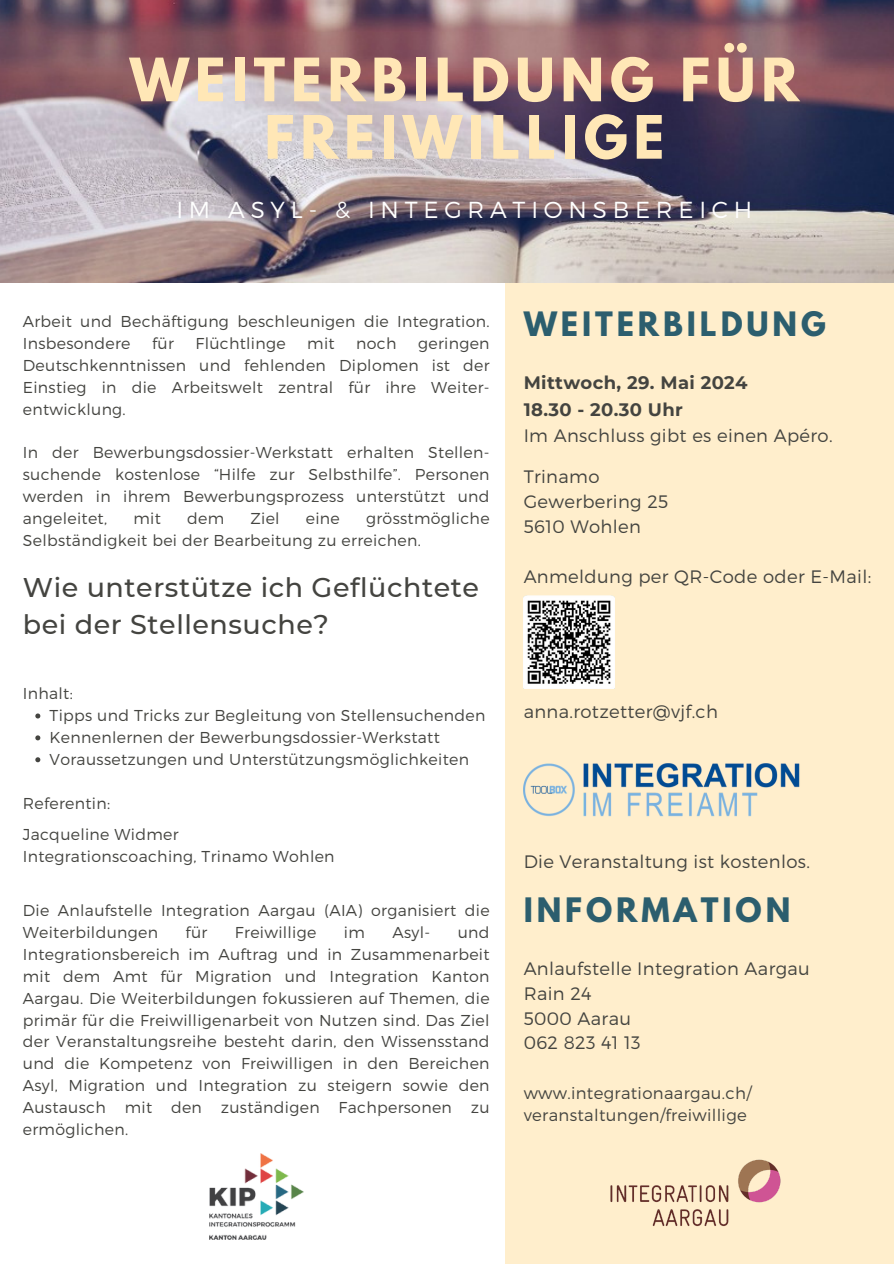
<style>
.page{position:relative;width:894px;height:1264px;background:#fff}
.page>*{position:absolute;margin:0;border:0;box-sizing:border-box;transform-origin:0 0}
.t1{font:700 52.95px/57.3px "League Spartan";letter-spacing:.11em;color:#ffe7b6;text-align:center}
.t2{font:700 29.85px "League Spartan";letter-spacing:.13em;color:#2c5e6e}
.t3{font:500 27px/37.2px "Montserrat";letter-spacing:.02em;color:#444440}
.t4{font:300 23.1px "Montserrat";letter-spacing:.25em;color:#fff}
.t5{font:300 18px/24.8px "Montserrat";letter-spacing:.02em;color:#444440}
.t6{font:700 18px/26.2px "Montserrat";letter-spacing:.02em;color:#444440}
.t7{font:300 16.5px/22.5px "Montserrat";letter-spacing:.02em;color:#444440}
.t8{font:300 15.75px/21.9px "Montserrat";letter-spacing:.02em;color:#444440}
.s1{font-weight:300}
</style>
<div class="page">
<div style="left:505px;top:283px;width:388px;height:980px;background:#fec"></div>
<img style="left:0;top:0;width:893px;height:283px">
<img style="left:610px;top:1159px;width:171px;height:68px">
<img style="left:523px;top:763px;width:277px;height:54px">
<img style="left:209px;top:1153px;width:94px;height:86px">
<img style="left:523px;top:595px;width:91px;height:93px">
<svg style="left:35px;top:713px;width:5px;height:5px"></svg>
<svg style="left:35px;top:735px;width:5px;height:5px"></svg>
<svg style="left:35px;top:757px;width:5px;height:5px"></svg>
<h2 class="t1" style="left:130px;top:58px;width:670px">WEITERBILDUNG FÜR<br>FREIWILLIGE</h2>
<h5 class="t4" style="left:176px;top:194px;width:577px">IM ASYL- &amp; INTEGRATIONSBEREICH</h5>
<p class="t8" style="left:23px;top:310px;width:468px">Arbeit und Bechäftigung beschleunigen die Integration.<br>Insbesondere</p>
<p class="t8" style="left:152px;top:331px;width:23px">für</p>
<p class="t8" style="left:195px;top:331px;width:92px">Flüchtlinge</p>
<p class="t8" style="left:307px;top:331px;width:29px">mit</p>
<p class="t8" style="left:356px;top:331px;width:42px">noch</p>
<p class="t8" style="left:23px;top:331px;width:468px;text-align:justify;text-indent:395px">geringen Deutschkenntnissen und fehlenden Diplomen ist der Einstieg in die Arbeitswelt zentral für ihre Weiter&shy;entwicklung.</p>
<p class="t8" style="left:23px;top:441px;width:468px;text-align:justify">In der Bewerbungsdossier-Werkstatt erhalten Stellen&shy;suchende kostenlose “Hilfe zur Selbsthilfe”. Personen werden in ihrem Bewerbungsprozess unterstützt und angeleitet,</p>
<p class="t8" style="left:23px;top:506px;width:468px;text-indent:343px">grösstmögliche<br>Selbständigkeit bei der Bearbeitung zu erreichen.</p>
<p class="t8" style="left:133px;top:506px;width:29px">mit</p>
<p class="t8" style="left:187px;top:506px;width:39px">dem</p>
<p class="t8" style="left:250px;top:506px;width:31px">Ziel</p>
<p class="t8" style="left:306px;top:506px;width:35px">eine</p>
<h5 class="t3" style="left:23px;top:569px;width:457px">Wie unterstütze ich Geflüchtete bei der Stellensuche?</h5>
<h2 class="t8" style="left:23px;top:681px;width:51px">Inhalt:</h2>
<h5 class="t8" style="left:50px;top:703px;width:437px">Tipps und Tricks zur Begleitung von Stellensuchenden</h5>
<h5 class="t8" style="left:50px;top:725px;width:391px">Kennenlernen der Bewerbungsdossier-Werkstatt</h5>
<h5 class="t8" style="left:50px;top:747px;width:421px">Voraussetzungen und Unterstützungsmöglichkeiten</h5>
<h5 class="t8" style="left:23px;top:791px;width:89px">Referentin:</h5>
<h5 class="t8" style="left:23px;top:823px;width:157px">Jacqueline Widmer</h5>
<p class="t8" style="left:23px;top:845px;width:313px">Integrationscoaching, Trinamo Wohlen</p>
<p class="t8" style="left:23px;top:898px;width:468px">Die Anlaufstelle Integration Aargau (AIA) organisiert die<br>Weiterbildungen</p>
<p class="t8" style="left:185px;top:920px;width:23px">für</p>
<p class="t8" style="left:235px;top:920px;width:83px">Freiwillige</p>
<p class="t8" style="left:344px;top:920px;width:22px">im</p>
<p class="t8" style="left:392px;top:920px;width:39px">Asyl-</p>
<p class="t8" style="left:23px;top:920px;width:468px;text-align:justify;text-indent:435px">und Integrationsbereich im Auftrag und in Zusammenarbeit mit dem Amt für Migration und Integration Kanton Aargau. Die Weiterbildungen fokussieren auf Themen, die primär für die Freiwilligenarbeit von Nutzen sind. Das Ziel der Veranstaltungsreihe besteht darin, den Wissensstand und die Kompetenz von Freiwilligen in den Bereichen Asyl, Migration und Integration zu steigern sowie den Austausch mit den zuständigen Fachpersonen zu ermöglichen.</p>
<h4 class="t2" style="left:523px;top:309px;width:303px">WEITERBILDUNG</h4>
<p class="t6" style="left:523px;top:370px;width:310px">Mittwoch, 29. Mai 2024<br>18.30 - 20.30 Uhr<br><span class="s1">Im Anschluss gibt es einen Apéro.</span></p>
<p class="t5" style="left:523px;top:463px;width:146px">Trinamo<br>Gewerbering 25<br>5610 Wohlen</p>
<p class="t5" style="left:523px;top:563px;width:349px">Anmeldung per QR-Code oder E-Mail:</p>
<p class="t5" style="left:523px;top:698px;width:196px">anna.rotzetter@vjf.ch</p>
<p class="t5" style="left:523px;top:848px;width:288px">Die Veranstaltung ist kostenlos.</p>
<p class="t2" style="left:523px;top:895px;width:268px">INFORMATION</p>
<p class="t5" style="left:523px;top:955px;width:288px">Anlaufstelle Integration Aargau<br>Rain 24<br>5000 Aarau<br>062 823 41 13</p>
<h3 class="t7" style="left:523px;top:1080px;width:229px">www.integrationaargau.ch/ veranstaltungen/freiwillige</h3>
</div>
